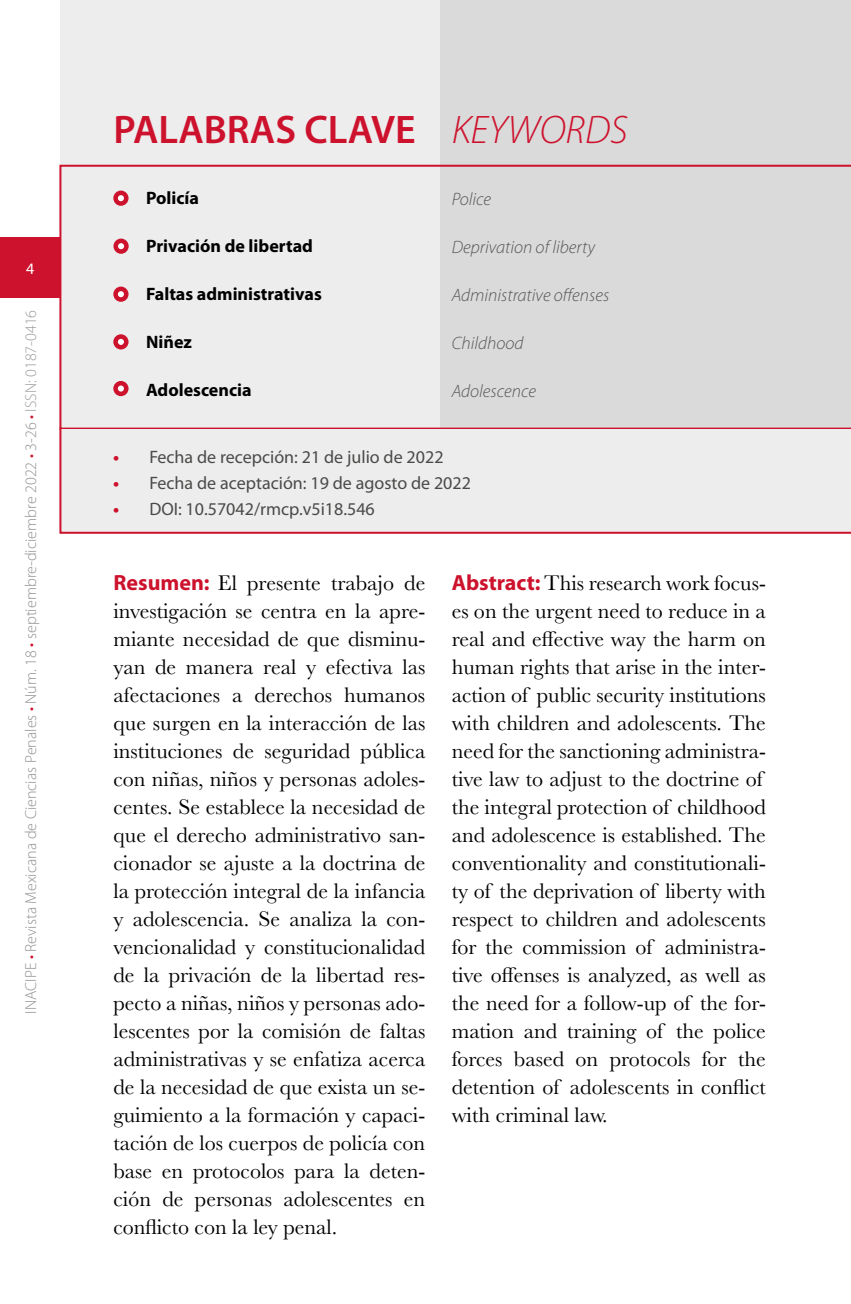
<style>
.page{position:relative;width:851px;height:1304px;background:#fff}
.page>*{position:absolute;margin:0;border:0;box-sizing:border-box;transform-origin:0 0}
.t1{font:600 40px "Myriad Pro";color:#cd122d}
.t2{font:22px/28px "Baskerville";color:#000;text-align:justify}
.t3{font:18px "Myriad Pro";color:#4a4a49}
.t4{font:italic 300 18px "Myriad Pro";color:#575756}
.t5{font:700 18px "Myriad Pro";color:#000}
.t6{font:300 16px "Myriad Pro";color:#929292}
.t7{font:16px "Myriad Pro";color:#fff}
.s1{color:#cd122d}
.s2{color:#9d9d9c}
.s3{font-weight:300;font-style:italic}
.s4{font-weight:700;color:#cd122d}
.s5{font-family:"Myriad Pro";font-weight:700;color:#cd122d}
</style>
<div class="page">
<div style="left:0;top:238px;width:60px;height:60px;background:#cd122d"></div>
<div style="left:439px;top:0;width:411px;height:430px;background:#dadada"></div>
<div style="left:60px;top:0;width:379px;height:428px;background:#ededed"></div>
<div style="left:113px;top:191px;width:15px;height:15px;background:#cd122d;border-radius:50%"></div>
<svg style="left:118px;top:195px;width:6px;height:6px"></svg>
<div style="left:113px;top:239px;width:16px;height:15px;background:#cd122d;border-radius:50%"></div>
<svg style="left:118px;top:243px;width:6px;height:6px"></svg>
<div style="left:113px;top:287px;width:15px;height:15px;background:#cd122d;border-radius:50%"></div>
<svg style="left:118px;top:291px;width:6px;height:6px"></svg>
<div style="left:113px;top:334px;width:15px;height:15px;background:#cd122d;border-radius:50%"></div>
<svg style="left:118px;top:339px;width:6px;height:6px"></svg>
<div style="left:113px;top:381px;width:15px;height:15px;background:#cd122d;border-radius:50%"></div>
<div style="left:118px;top:385px;width:6px;height:7px;background:#fff;border-radius:50%"></div>
<div style="left:59px;top:426px;width:791px;height:108px;background:#ededed"></div>
<p class="t7" style="left:26px;top:259px;width:10px">4</p>
<p class="t6" style="left:22px;top:1014px;width:705px;rotate:-90deg">INACIPE <span class="s1">•</span> Revista Mexicana de Ciencias Penales <span class="s1">•</span> Núm. 18 <span class="s1">•</span> septiembre-diciembre 2022 <span class="s1">•</span> 3-26 <span class="s1">•</span> <span class="s2">ISSN: 0187-0416</span></p>
<h1 class="t1" style="left:113px;top:105px;width:515px">PALABRAS CLAVE <span class="s3">KEYWORDS</span></h1>
<p class="t5" style="left:146px;top:186px;width:54px">Policía</p>
<p class="t5" style="left:146px;top:234px;width:168px">Privación de libertad</p>
<p class="t5" style="left:146px;top:282px;width:177px">Faltas administrativas</p>
<p class="t5" style="left:146px;top:330px;width:47px">Niñez</p>
<p class="t5" style="left:146px;top:378px;width:107px">Adolescencia</p>
<p class="t4" style="left:451px;top:190px;width:41px">Police</p>
<p class="t4" style="left:451px;top:238px;width:145px">Deprivation of liberty</p>
<p class="t4" style="left:451px;top:286px;width:159px">Administrative offenses</p>
<p class="t4" style="left:451px;top:334px;width:73px">Childhood</p>
<p class="t4" style="left:451px;top:382px;width:86px">Adolescence</p>
<p class="t3" style="left:113px;top:446px;width:332px"><span class="s4">•</span> Fecha de recepción: 21 de julio de 2022</p>
<p class="t3" style="left:113px;top:472px;width:359px"><span class="s4">•</span> Fecha de aceptación: 19 de agosto de 2022</p>
<p class="t3" style="left:113px;top:498px;width:263px"><span class="s4">•</span> DOI: 10.57042/rmcp.v5i18.546</p>
<p class="t2" style="left:113px;top:569px;width:313px"><span class="s5">Resumen:</span> El presente trabajo de investigación se centra en la apre&shy;miante necesidad de que disminu&shy;yan de manera real y efectiva las afectaciones a derechos humanos que surgen en la interacción de las instituciones de seguridad pública con niñas, niños y personas adoles&shy;centes. Se establece la necesidad de que el derecho administrativo san&shy;cionador se ajuste a la doctrina de la protección integral de la infancia y adolescencia. Se analiza la con&shy;vencionalidad y constitucionalidad de la privación de la libertad res&shy;pecto a niñas, niños y personas ado&shy;lescentes por la comisión de faltas administrativas y se enfatiza acerca de la necesidad de que exista un se&shy;guimiento a la formación y capaci&shy;tación de los cuerpos de policía con base en protocolos para la deten&shy;ción de personas adolescentes en conflicto con la ley penal.</p>
<p class="t2" style="left:451px;top:569px;width:316px;text-align:left"><span class="s5">Abstract:</span> This research work focus&shy;es on the urgent need to reduce in a real and effective way the harm on human rights that arise in the inter&shy;action of public security institutions with children and adolescents. The need for the sanctioning administra&shy;tive law to adjust to the doctrine of the integral protection of childhood and adolescence is established. The conventionality and constitutionali&shy;ty of the deprivation of liberty with respect to children and adolescents for the commission of administra&shy;tive offenses is analyzed, as well as the need for a follow-up of the for&shy;mation and training of the police forces based on protocols for the detention of adolescents in conflict with criminal law.</p>
</div>
